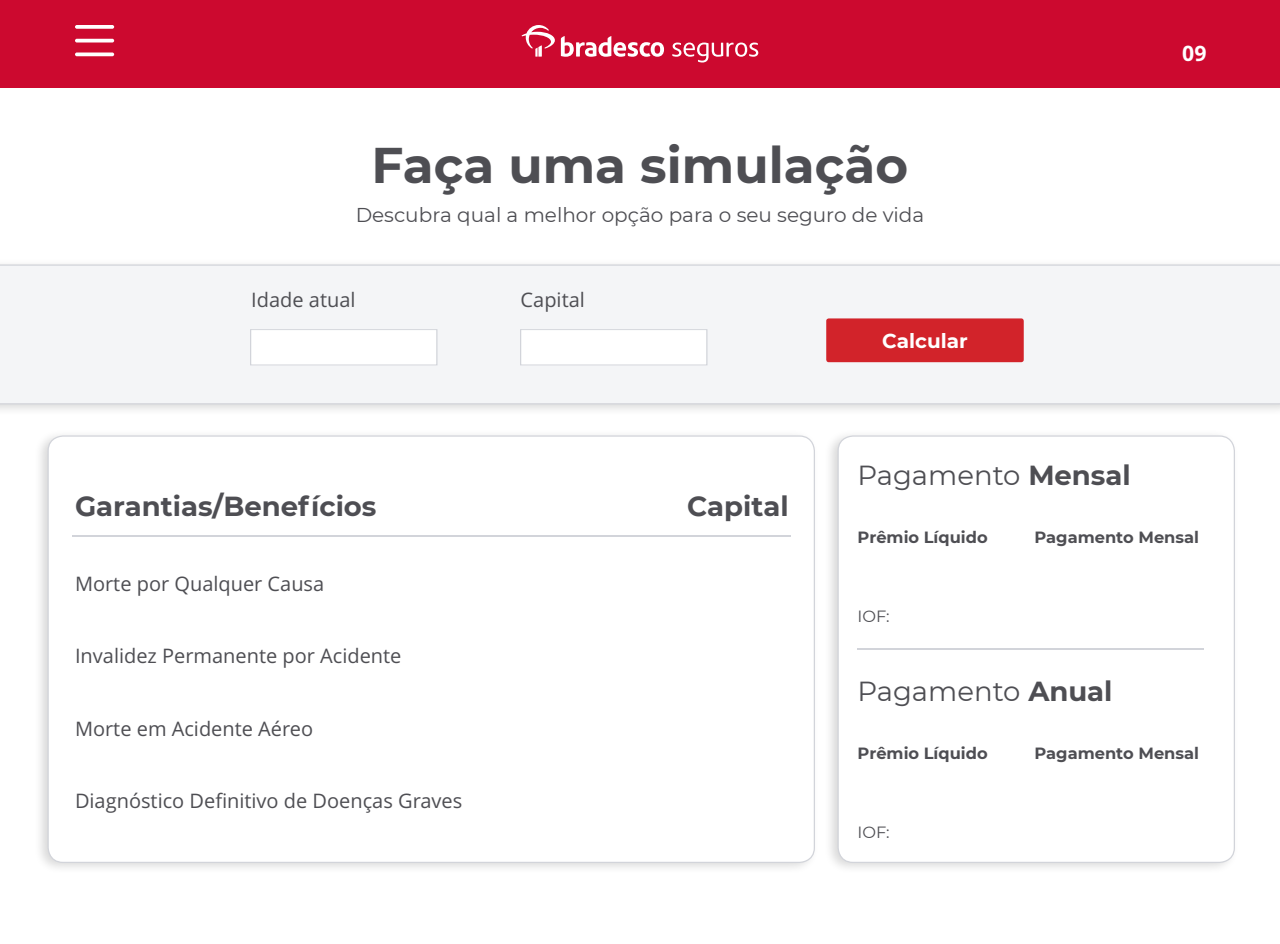
<style>
.page{position:relative;width:1280px;height:944px;background:#fff}
.page>*{position:absolute;margin:0;border:0;box-sizing:border-box;transform-origin:0 0}
.t1{font:700 50px "Montserrat";color:#4e4e53}
.t2{font:27.5px "Montserrat";color:#4e4e53}
.t3{font:700 27.5px "Montserrat";color:#4e4e53}
.t4{font:700 21.25px "Open Sans";color:#fff}
.t5{font:20px "Open Sans";color:#4e4e53}
.t6{font:20px "Montserrat";color:#4e4e53}
.t7{font:700 20px "Montserrat";color:#fff}
.t8{font:700 16.25px "Montserrat";color:#4e4e53}
.t9{font:16.25px "Montserrat";color:#4e4e53}
.s1{font-weight:700}
</style>
<div class="page">
<div style="left:0;top:0;width:1280px;height:88px;background:#cc092f"></div>
<svg style="left:522px;top:25px;width:236px;height:37px"></svg>
<div style="left:33px;top:429px;width:787px;height:446px;background:#000;opacity:.15"></div>
<div style="left:48px;top:436px;width:766px;height:426px;background:#fff;border-radius:15px"></div>
<div style="left:0;top:258px;width:1280px;height:158px;background:#000;opacity:.15"></div>
<div style="left:0;top:264px;width:1280px;height:140px;background:#f4f5f7"></div>
<div style="left:823px;top:429px;width:417px;height:446px;background:#000;opacity:.15"></div>
<div style="left:838px;top:436px;width:396px;height:426px;background:#fff;border-radius:15px"></div>
<div style="left:250px;top:329px;width:187px;height:36px;background:#fff;border:1px solid #d2d4da"></div>
<div style="left:826px;top:318px;width:198px;height:44px;background:#d2232a;border-radius:2px"></div>
<hr style="left:72px;top:535px;width:719px;height:1px;background:#d2d4da">
<hr style="left:858px;top:648px;width:346px;height:2px;background:#d2d4da">
<svg style="left:75px;top:25px;width:39px;height:4px"></svg>
<hr style="left:75px;top:39px;width:39px;height:3px;background:#fff;border-radius:2px">
<svg style="left:75px;top:52px;width:39px;height:4px"></svg>
<div style="left:520px;top:329px;width:187px;height:36px;background:#fff;border:1px solid #d2d4da"></div>
<h1 class="t1" style="left:372px;top:129px;width:538px">Faça uma simulação</h1>
<p class="t6" style="left:356px;top:201px;width:570px">Descubra qual a melhor opção para o seu seguro de vida</p>
<p class="t5" style="left:251px;top:286px;width:106px">Idade atual</p>
<p class="t5" style="left:521px;top:286px;width:66px">Capital</p>
<h2 class="t3" style="left:75px;top:486px;width:303px">Garantias/Benefícios</h2>
<h2 class="t3" style="left:687px;top:486px;width:103px">Capital</h2>
<p class="t7" style="left:882px;top:327px;width:87px">Calcular</p>
<h2 class="t2" style="left:858px;top:456px;width:275px">Pagamento <span class="s1">Mensal</span></h2>
<p class="t4" style="left:1182px;top:39px;width:26px">09</p>
<p class="t5" style="left:75px;top:570px;width:251px">Morte por Qualquer Causa</p>
<p class="t5" style="left:75px;top:642px;width:328px">Invalidez Permanente por Acidente</p>
<p class="t5" style="left:75px;top:715px;width:240px">Morte em Acidente Aéreo</p>
<p class="t5" style="left:75px;top:787px;width:389px">Diagnóstico Definitivo de Doenças Graves</p>
<p class="t8" style="left:858px;top:525px;width:132px">Prêmio Líquido</p>
<p class="t9" style="left:858px;top:605px;width:34px">IOF:</p>
<p class="t8" style="left:1034px;top:525px;width:166px">Pagamento Mensal</p>
<h2 class="t2" style="left:858px;top:672px;width:257px">Pagamento <span class="s1">Anual</span></h2>
<p class="t8" style="left:858px;top:741px;width:132px">Prêmio Líquido</p>
<p class="t9" style="left:858px;top:821px;width:34px">IOF:</p>
<p class="t8" style="left:1034px;top:741px;width:166px">Pagamento Mensal</p>
</div>
